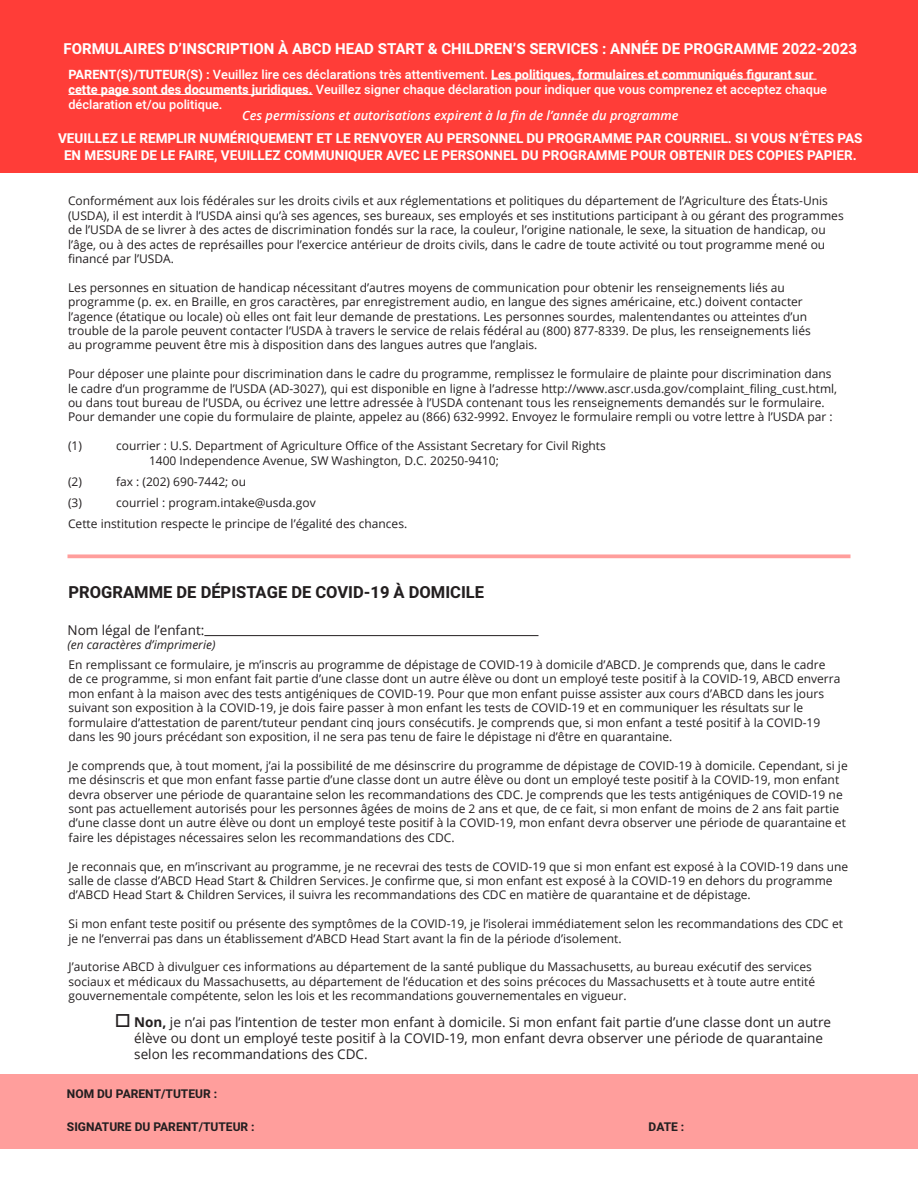
<style>
.page{position:relative;width:918px;height:1188px;background:#fff}
.page>*{position:absolute;margin:0;border:0;box-sizing:border-box;transform-origin:0 0}
.t1{font:700 16.5px "Heebo";color:#231f20}
.t2{font:700 15px "Heebo";color:#fff}
.t3{font:13.5px/16.2px "Open Sans";color:#231f20}
.t4{font:700 13.5px/16.2px "Heebo";color:#fff;text-align:center}
.t5{font:500 12.75px/15.3px "Heebo";color:#fff}
.t6{font:italic 600 12.75px "Open Sans";color:#fff}
.t7{font:12px/14.4px "Open Sans";color:#231f20}
.t8{font:700 12px "Heebo";color:#231f20}
.t9{font:italic 12px "Open Sans";color:#231f20}
.s1{font-weight:700}
</style>
<div class="page">
<div style="left:0;top:0;width:918px;height:172px;background:#ff3d38"></div>
<hr style="left:491px;top:79px;width:326px;height:1px;background:#fff">
<hr style="left:68px;top:94px;width:245px;height:1px;background:#fff">
<hr style="left:204px;top:635px;width:335px;height:1px;background:#231f20">
<svg style="left:68px;top:554px;width:782px;height:4px;background:#ffa9a7"></svg>
<div style="left:0;top:1074px;width:918px;height:74px;background:#ff9e9c"></div>
<p class="t2" style="left:64px;top:39px;width:795px">FORMULAIRES D’INSCRIPTION À ABCD HEAD START &amp; CHILDREN’S SERVICES : ANNÉE DE PROGRAMME 2022-2023</p>
<p class="t5" style="left:68px;top:67px;width:760px"><span class="s1">PARENT(S)/TUTEUR(S) :</span> Veuillez lire ces déclarations très attentivement. <span class="s1">Les politiques, formulaires et communiqués figurant sur cette page sont des documents juridiques.</span> Veuillez signer chaque déclaration pour indiquer que vous comprenez et acceptez chaque déclaration et/ou politique.</p>
<p class="t6" style="left:242px;top:106px;width:438px">Ces permissions et autorisations expirent à la fin de l’année du programme</p>
<p class="t4" style="left:58px;top:131px;width:806px">VEUILLEZ LE REMPLIR NUMÉRIQUEMENT ET LE RENVOYER AU PERSONNEL DU PROGRAMME PAR COURRIEL. SI VOUS N’ÊTES PAS<br>EN MESURE DE LE FAIRE, VEUILLEZ COMMUNIQUER AVEC LE PERSONNEL DU PROGRAMME POUR OBTENIR DES COPIES PAPIER.</p>
<p class="t7" style="left:68px;top:193px;width:777px">Conformément aux lois fédérales sur les droits civils et aux réglementations et politiques du département de l’Agriculture des États-Unis (USDA), il est interdit à l’USDA ainsi qu’à ses agences, ses bureaux, ses employés et ses institutions participant à ou gérant des programmes de l’USDA de se livrer à des actes de discrimination fondés sur la race, la couleur, l’origine nationale, le sexe, la situation de handicap, ou l’âge, ou à des actes de représailles pour l’exercice antérieur de droits civils, dans le cadre de toute activité ou tout programme mené ou financé par l’USDA.</p>
<p class="t7" style="left:68px;top:280px;width:744px">Les personnes en situation de handicap nécessitant d’autres moyens de communication pour obtenir les renseignements liés au programme (p. ex. en Braille, en gros caractères, par enregistrement audio, en langue des signes américaine, etc.) doivent contacter l’agence (étatique ou locale) où elles ont fait leur demande de prestations. Les personnes sourdes, malentendantes ou atteintes d’un trouble de la parole peuvent contacter l’USDA à travers le service de relais fédéral au (800) 877-8339. De plus, les renseignements liés au programme peuvent être mis à disposition dans des langues autres que l’anglais.</p>
<p class="t7" style="left:68px;top:366px;width:771px">Pour déposer une plainte pour discrimination dans le cadre du programme, remplissez le formulaire de plainte pour discrimination dans le cadre d’un programme de l’USDA (AD-3027), qui est disponible en ligne à l’adresse http://www.ascr.usda.gov/complaint_filing_cust.html, ou dans tout bureau de l’USDA, ou écrivez une lettre adressée à l’USDA contenant tous les renseignements demandés sur le formulaire.<br>Pour demander une copie du formulaire de plainte, appelez au (866) 632-9992. Envoyez le formulaire rempli ou votre lettre à l’USDA par :</p>
<p class="t7" style="left:68px;top:438px;width:15px">(1)</p>
<p class="t7" style="left:116px;top:438px;width:491px">courrier : U.S. Department of Agriculture Office of the Assistant Secretary for Civil Rights</p>
<p class="t7" style="left:149px;top:453px;width:351px">1400 Independence Avenue, SW Washington, D.C. 20250-9410;</p>
<p class="t7" style="left:68px;top:474px;width:15px">(2)</p>
<p class="t7" style="left:116px;top:474px;width:132px">fax : (202) 690-7442; ou</p>
<p class="t7" style="left:68px;top:495px;width:15px">(3)</p>
<p class="t7" style="left:116px;top:495px;width:201px">courriel : program.intake@usda.gov</p>
<p class="t7" style="left:68px;top:516px;width:341px">Cette institution respecte le principe de l’égalité des chances.</p>
<p class="t1" style="left:69px;top:580px;width:417px">PROGRAMME DE DÉPISTAGE DE COVID-19 À DOMICILE</p>
<p class="t3" style="left:68px;top:621px;width:138px">Nom légal de l’enfant:</p>
<p class="t9" style="left:68px;top:636px;width:149px">(en caractères d’imprimerie)</p>
<p class="t7" style="left:69px;top:657px;width:773px">En remplissant ce formulaire, je m’inscris au programme de dépistage de COVID-19 à domicile d’ABCD. Je comprends que, dans le cadre de ce programme, si mon enfant fait partie d’une classe dont un autre élève ou dont un employé teste positif à la COVID-19, ABCD enverra mon enfant à la maison avec des tests antigéniques de COVID-19. Pour que mon enfant puisse assister aux cours d’ABCD dans les jours suivant son exposition à la COVID-19, je dois faire passer à mon enfant les tests de COVID-19 et en communiquer les résultats sur le formulaire d’attestation de parent/tuteur pendant cinq jours consécutifs. Je comprends que, si mon enfant a testé positif à la COVID-19 dans les 90 jours précédant son exposition, il ne sera pas tenu de faire le dépistage ni d’être en quarantaine.</p>
<p class="t7" style="left:69px;top:758px;width:781px">Je comprends que, à tout moment, j’ai la possibilité de me désinscrire du programme de dépistage de COVID-19 à domicile. Cependant, si je me désinscris et que mon enfant fasse partie d’une classe dont un autre élève ou dont un employé teste positif à la COVID-19, mon enfant devra observer une période de quarantaine selon les recommandations des CDC. Je comprends que les tests antigéniques de COVID-19 ne sont pas actuellement autorisés pour les personnes âgées de moins de 2 ans et que, de ce fait, si mon enfant de moins de 2 ans fait partie d’une classe dont un autre élève ou dont un employé teste positif à la COVID-19, mon enfant devra observer une période de quarantaine et faire les dépistages nécessaires selon les recommandations des CDC.</p>
<p class="t7" style="left:69px;top:859px;width:781px">Je reconnais que, en m’inscrivant au programme, je ne recevrai des tests de COVID-19 que si mon enfant est exposé à la COVID-19 dans une salle de classe d’ABCD Head Start &amp; Children Services. Je confirme que, si mon enfant est exposé à la COVID-19 en dehors du programme d’ABCD Head Start &amp; Children Services, il suivra les recommandations des CDC en matière de quarantaine et de dépistage.</p>
<p class="t7" style="left:69px;top:916px;width:776px">Si mon enfant teste positif ou présente des symptômes de la COVID-19, je l’isolerai immédiatement selon les recommandations des CDC et je ne l’enverrai pas dans un établissement d’ABCD Head Start avant la fin de la période d’isolement.</p>
<p class="t7" style="left:69px;top:959px;width:748px">J’autorise ABCD à divulguer ces informations au département de la santé publique du Massachusetts, au bureau exécutif des services sociaux et médicaux du Massachusetts, au département de l’éducation et des soins précoces du Massachusetts et à toute autre entité gouvernementale compétente, selon les lois et les recommandations gouvernementales en vigueur.</p>
<p class="t3" style="left:115px;top:1013px;width:718px">□ <span class="s1">Non,</span> je n’ai pas l’intention de tester mon enfant à domicile. Si mon enfant fait partie d’une classe dont un autre</p>
<p class="t3" style="left:134px;top:1030px;width:690px">élève ou dont un employé teste positif à la COVID-19, mon enfant devra observer une période de quarantaine selon les recommandations des CDC.</p>
<p class="t8" style="left:67px;top:1086px;width:152px">NOM DU PARENT/TUTEUR :</p>
<p class="t8" style="left:67px;top:1118px;width:189px">SIGNATURE DU PARENT/TUTEUR :</p>
<p class="t8" style="left:649px;top:1118px;width:37px">DATE :</p>
</div>
